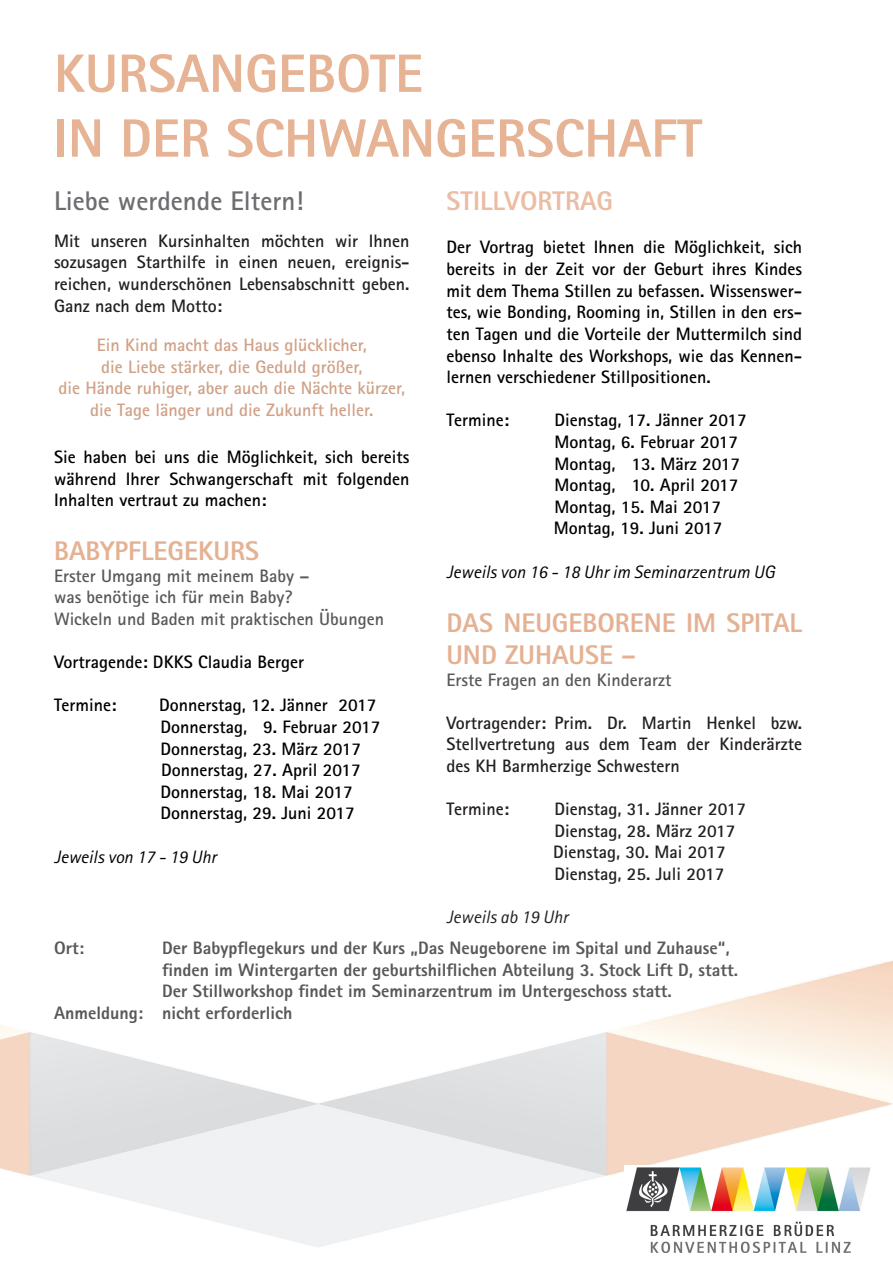
<style>
.page{position:relative;width:893px;height:1263px;background:#fff}
.page>*{position:absolute;margin:0;border:0;box-sizing:border-box;transform-origin:0 0}
.t1{font:800 54px "Rotis Sans Serif Pro";color:#e7b395}
.t2{font:800 27px/32.4px "Rotis Sans Serif Pro";color:#e5b193}
.t3{font:700 27px "Rotis Sans Serif Pro";color:#6c6d70}
.t4{font:800 27px "Rotis Sans Serif Pro";color:#eabda4}
.t5{font:700 18px/21.6px "Rotis Sans Serif Pro";color:#000001;text-align:justify}
.t6{font:700 18px/21.6px "Rotis Sans Serif Pro";color:#231f20;text-align:justify}
.t7{font:800 18px/21.6px "Rotis Sans Serif Pro";color:#57585a}
.t8{font:700 18px "Rotis Sans Serif Pro";color:#d0a187}
.t9{font:700 18px "Rotis Sans Serif Pro";color:#57585a}
.t10{font:italic 18px "Rotis Sans Serif Pro";color:#000001}
.t11{font:italic 18px "Rotis Sans Serif Pro";color:#231f20}
</style>
<div class="page">
<img style="left:0;top:960px;width:893px;height:293px">
<img style="left:624px;top:1165px;width:248px;height:87px">
<p class="t1" style="left:54px;top:39px;width:371px">KURSANGEBOTE</p>
<p class="t1" style="left:54px;top:104px;width:650px">IN DER SCHWANGERSCHAFT</p>
<p class="t3" style="left:54px;top:184px;width:251px">Liebe werdende Eltern!</p>
<p class="t6" style="left:54px;top:230px;width:357px">Mit unseren Kursinhalten möchten wir Ihnen sozusagen Starthilfe in einen neuen, ereignis&shy;reichen, wunderschönen Lebensabschnitt geben.<br>Ganz nach dem Motto:</p>
<p class="t8" style="left:97px;top:334px;width:271px">Ein Kind macht das Haus glücklicher,</p>
<p class="t8" style="left:101px;top:355px;width:263px">die Liebe stärker, die Geduld größer,</p>
<p class="t8" style="left:59px;top:377px;width:348px">die Hände ruhiger, aber auch die Nächte kürzer,</p>
<p class="t8" style="left:90px;top:399px;width:285px">die Tage länger und die Zukunft heller.</p>
<p class="t5" style="left:54px;top:446px;width:357px">Sie haben bei uns die Möglichkeit, sich bereits während Ihrer Schwangerschaft mit folgenden Inhalten vertraut zu machen:</p>
<p class="t2" style="left:54px;top:534px;width:207px">BABYPFLEGEKURS</p>
<p class="t9" style="left:54px;top:564px;width:257px">Erster Umgang mit meinem Baby –</p>
<p class="t9" style="left:54px;top:586px;width:240px">was benötige ich für mein Baby?</p>
<p class="t9" style="left:54px;top:607px;width:331px">Wickeln und Baden mit praktischen Übungen</p>
<p class="t5" style="left:54px;top:651px;width:251px">Vortragende: DKKS Claudia Berger</p>
<p class="t5" style="left:54px;top:694px;width:64px">Termine:</p>
<p class="t5" style="left:159px;top:694px;width:219px">Donnerstag, 12. Jänner 2017</p>
<p class="t5" style="left:161px;top:716px;width:221px">Donnerstag, 9. Februar 2017</p>
<p class="t5" style="left:161px;top:737px;width:202px">Donnerstag, 23. März 2017</p>
<p class="t5" style="left:161px;top:759px;width:201px">Donnerstag, 27. April 2017</p>
<p class="t5" style="left:161px;top:781px;width:194px">Donnerstag, 18. Mai 2017</p>
<p class="t5" style="left:161px;top:802px;width:196px">Donnerstag, 29. Juni 2017</p>
<p class="t10" style="left:54px;top:846px;width:164px">Jeweils von 17 - 19 Uhr</p>
<p class="t4" style="left:446px;top:184px;width:168px">STILLVORTRAG</p>
<p class="t5" style="left:446px;top:236px;width:357px">Der Vortrag bietet Ihnen die Möglichkeit, sich bereits in der Zeit vor der Geburt ihres Kindes mit dem Thema Stillen zu befassen. Wissenswer&shy;tes, wie Bonding, Rooming in, Stillen in den ers&shy;ten Tagen und die Vorteile der Muttermilch sind ebenso Inhalte des Workshops, wie das Kennen&shy;lernen verschiedener Stillpositionen.</p>
<p class="t5" style="left:446px;top:409px;width:64px">Termine:</p>
<p class="t5" style="left:554px;top:409px;width:194px">Dienstag, 17. Jänner 2017</p>
<p class="t5" style="left:554px;top:431px;width:185px">Montag, 6. Februar 2017</p>
<p class="t5" style="left:554px;top:452px;width:187px">Montag, 13. März 2017</p>
<p class="t5" style="left:554px;top:474px;width:185px">Montag, 10. April 2017</p>
<p class="t5" style="left:554px;top:496px;width:168px">Montag, 15. Mai 2017</p>
<p class="t5" style="left:554px;top:517px;width:170px">Montag, 19. Juni 2017</p>
<p class="t10" style="left:446px;top:561px;width:330px">Jeweils von 16 - 18 Uhr im Seminarzentrum UG</p>
<p class="t2" style="left:446px;top:606px;width:357px">DAS NEUGEBORENE IM SPITAL<br>UND ZUHAUSE –</p>
<p class="t9" style="left:446px;top:668px;width:226px">Erste Fragen an den Kinderarzt</p>
<p class="t6" style="left:446px;top:712px;width:357px">Vortragender: Prim. Dr. Martin Henkel bzw.<br>Stellvertretung aus dem Team der Kinderärzte des KH Barmherzige Schwestern</p>
<p class="t6" style="left:446px;top:798px;width:64px">Termine:</p>
<p class="t6" style="left:554px;top:798px;width:193px">Dienstag, 31. Jänner 2017</p>
<p class="t6" style="left:554px;top:820px;width:182px">Dienstag, 28. März 2017</p>
<p class="t6" style="left:553px;top:841px;width:174px">Dienstag, 30. Mai 2017</p>
<p class="t6" style="left:554px;top:863px;width:171px">Dienstag, 25. Juli 2017</p>
<p class="t11" style="left:446px;top:906px;width:123px">Jeweils ab 19 Uhr</p>
<p class="t7" style="left:54px;top:937px;width:31px">Ort:</p>
<p class="t7" style="left:162px;top:937px;width:577px">Der Babypflegekurs und der Kurs „Das Neugeborene im Spital und Zuhause“, finden im Wintergarten der geburtshilflichen Abteilung 3. Stock Lift D, statt.</p>
<p class="t7" style="left:162px;top:980px;width:511px">Der Stillworkshop findet im Seminarzentrum im Untergeschoss statt.</p>
<p class="t7" style="left:54px;top:1002px;width:240px">Anmeldung: nicht erforderlich</p>
</div>
